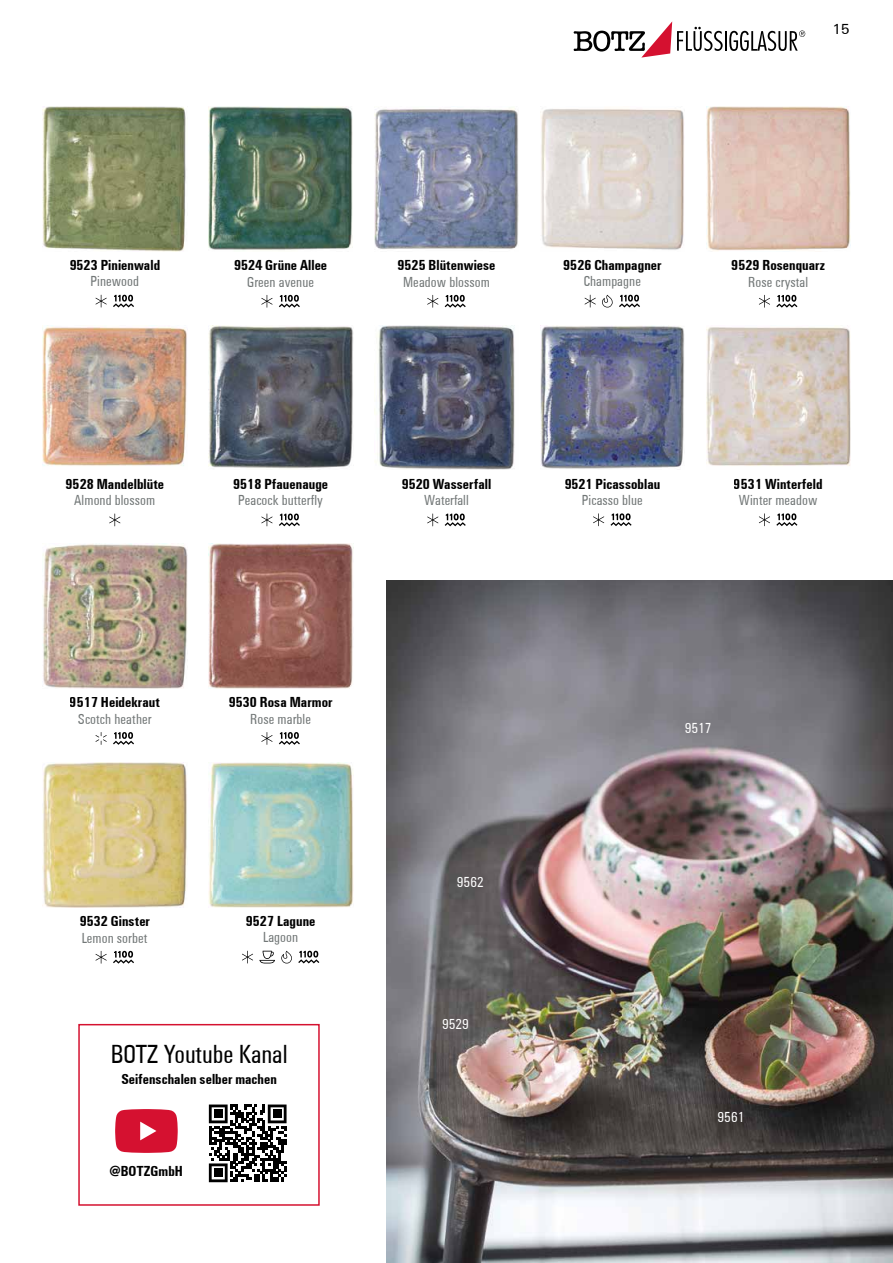
<style>
.page{position:relative;width:893px;height:1263px;background:#fff}
.page>*{position:absolute;margin:0;border:0;box-sizing:border-box;transform-origin:0 0}
.t1{font:27px "Weidmueller Condensed";letter-spacing:-.005em;color:#000}
.t2{font:700 15px "Weidmueller Condensed";letter-spacing:.005em;color:#000}
.t3{font:15px "Weidmueller Condensed";letter-spacing:.005em;color:#727777}
.t4{font:15px "Weidmueller Condensed";color:#fff}
.t5{font:15px "Weidmueller";color:#000}
</style>
<div class="page">
<img style="left:43px;top:544px;width:144px;height:144px">
<svg style="left:95px;top:732px;width:12px;height:13px"></svg>
<svg style="left:113px;top:732px;width:21px;height:13px"></svg>
<img style="left:706px;top:326px;width:145px;height:140px">
<svg style="left:759px;top:513px;width:11px;height:13px"></svg>
<svg style="left:776px;top:513px;width:21px;height:13px"></svg>
<img style="left:706px;top:107px;width:145px;height:144px">
<svg style="left:759px;top:295px;width:11px;height:13px"></svg>
<svg style="left:776px;top:295px;width:21px;height:13px"></svg>
<img style="left:43px;top:325px;width:144px;height:141px">
<svg style="left:109px;top:514px;width:11px;height:12px"></svg>
<img style="left:374px;top:107px;width:145px;height:142px">
<svg style="left:427px;top:295px;width:11px;height:13px"></svg>
<svg style="left:445px;top:295px;width:21px;height:13px"></svg>
<img style="left:208px;top:107px;width:145px;height:143px">
<svg style="left:261px;top:295px;width:12px;height:13px"></svg>
<svg style="left:279px;top:295px;width:21px;height:13px"></svg>
<img style="left:540px;top:109px;width:144px;height:141px">
<svg style="left:585px;top:295px;width:11px;height:12px"></svg>
<svg style="left:602px;top:295px;width:11px;height:12px"></svg>
<svg style="left:619px;top:295px;width:21px;height:12px"></svg>
<img style="left:374px;top:325px;width:141px;height:145px">
<svg style="left:427px;top:514px;width:11px;height:12px"></svg>
<svg style="left:445px;top:513px;width:21px;height:13px"></svg>
<img style="left:208px;top:325px;width:145px;height:144px">
<svg style="left:261px;top:514px;width:12px;height:12px"></svg>
<svg style="left:279px;top:513px;width:21px;height:13px"></svg>
<img style="left:540px;top:325px;width:144px;height:144px">
<svg style="left:593px;top:513px;width:11px;height:13px"></svg>
<svg style="left:610px;top:513px;width:22px;height:13px"></svg>
<svg style="left:574px;top:21px;width:149px;height:37px"></svg>
<hr style="left:725px;top:31px;width:2px;height:20px;background:#000">
<svg style="left:729px;top:30px;width:76px;height:21px"></svg>
<img style="left:387px;top:580px;width:506px;height:683px">
<img style="left:209px;top:544px;width:144px;height:144px">
<svg style="left:261px;top:732px;width:12px;height:13px"></svg>
<svg style="left:279px;top:732px;width:21px;height:13px"></svg>
<img style="left:43px;top:763px;width:144px;height:144px">
<svg style="left:95px;top:951px;width:12px;height:13px"></svg>
<svg style="left:113px;top:951px;width:21px;height:13px"></svg>
<img style="left:209px;top:763px;width:144px;height:144px">
<svg style="left:242px;top:951px;width:11px;height:12px"></svg>
<svg style="left:259px;top:951px;width:16px;height:12px"></svg>
<svg style="left:281px;top:951px;width:38px;height:12px"></svg>
<img style="left:43px;top:107px;width:143px;height:144px">
<svg style="left:95px;top:295px;width:12px;height:12px"></svg>
<svg style="left:113px;top:295px;width:21px;height:12px"></svg>
<svg style="left:78px;top:1023px;width:242px;height:183px"></svg>
<p class="t5" style="left:832px;top:20px;width:20px">15</p>
<p class="t2" style="left:69px;top:254px;width:92px">9523 Pinienwald</p>
<p class="t3" style="left:91px;top:273px;width:50px">Pinewood</p>
<p class="t2" style="left:234px;top:254px;width:95px">9524 Grüne Allee</p>
<p class="t3" style="left:247px;top:273px;width:68px">Green avenue</p>
<p class="t2" style="left:397px;top:254px;width:100px">9525 Blütenwiese</p>
<p class="t3" style="left:403px;top:273px;width:88px">Meadow blossom</p>
<p class="t2" style="left:563px;top:254px;width:100px">9526 Champagner</p>
<p class="t3" style="left:584px;top:273px;width:59px">Champagne</p>
<p class="t2" style="left:731px;top:254px;width:95px">9529 Rosenquarz</p>
<p class="t3" style="left:748px;top:273px;width:61px">Rose crystal</p>
<p class="t2" style="left:66px;top:473px;width:100px">9528 Mandelblüte</p>
<p class="t3" style="left:74px;top:491px;width:83px">Almond blossom</p>
<p class="t2" style="left:233px;top:473px;width:97px">9518 Pfauenauge</p>
<p class="t3" style="left:238px;top:491px;width:86px">Peacock butterfly</p>
<p class="t2" style="left:402px;top:473px;width:91px">9520 Wasserfall</p>
<p class="t3" style="left:424px;top:491px;width:46px">Waterfall</p>
<p class="t2" style="left:564px;top:473px;width:97px">9521 Picassoblau</p>
<p class="t3" style="left:582px;top:491px;width:62px">Picasso blue</p>
<p class="t2" style="left:734px;top:473px;width:90px">9531 Winterfeld</p>
<p class="t3" style="left:739px;top:491px;width:80px">Winter meadow</p>
<p class="t2" style="left:70px;top:692px;width:92px">9517 Heidekraut</p>
<p class="t3" style="left:78px;top:710px;width:75px">Scotch heather</p>
<p class="t2" style="left:229px;top:692px;width:105px">9530 Rosa Marmor</p>
<p class="t3" style="left:250px;top:710px;width:62px">Rose marble</p>
<p class="t2" style="left:80px;top:910px;width:72px">9532 Ginster</p>
<p class="t3" style="left:82px;top:929px;width:67px">Lemon sorbet</p>
<p class="t2" style="left:246px;top:910px;width:71px">9527 Lagune</p>
<p class="t3" style="left:263px;top:928px;width:37px">Lagoon</p>
<h1 class="t1" style="left:111px;top:1038px;width:178px">BOTZ Youtube Kanal</h1>
<p class="t2" style="left:121px;top:1069px;width:157px">Seifenschalen selber machen</p>
<p class="t2" style="left:109px;top:1160px;width:75px">@BOTZGmbH</p>
<p class="t4" style="left:457px;top:873px;width:28px">9562</p>
<p class="t4" style="left:442px;top:1015px;width:28px">9529</p>
<p class="t4" style="left:685px;top:719px;width:28px">9517</p>
<p class="t4" style="left:718px;top:1108px;width:28px">9561</p>
</div>
